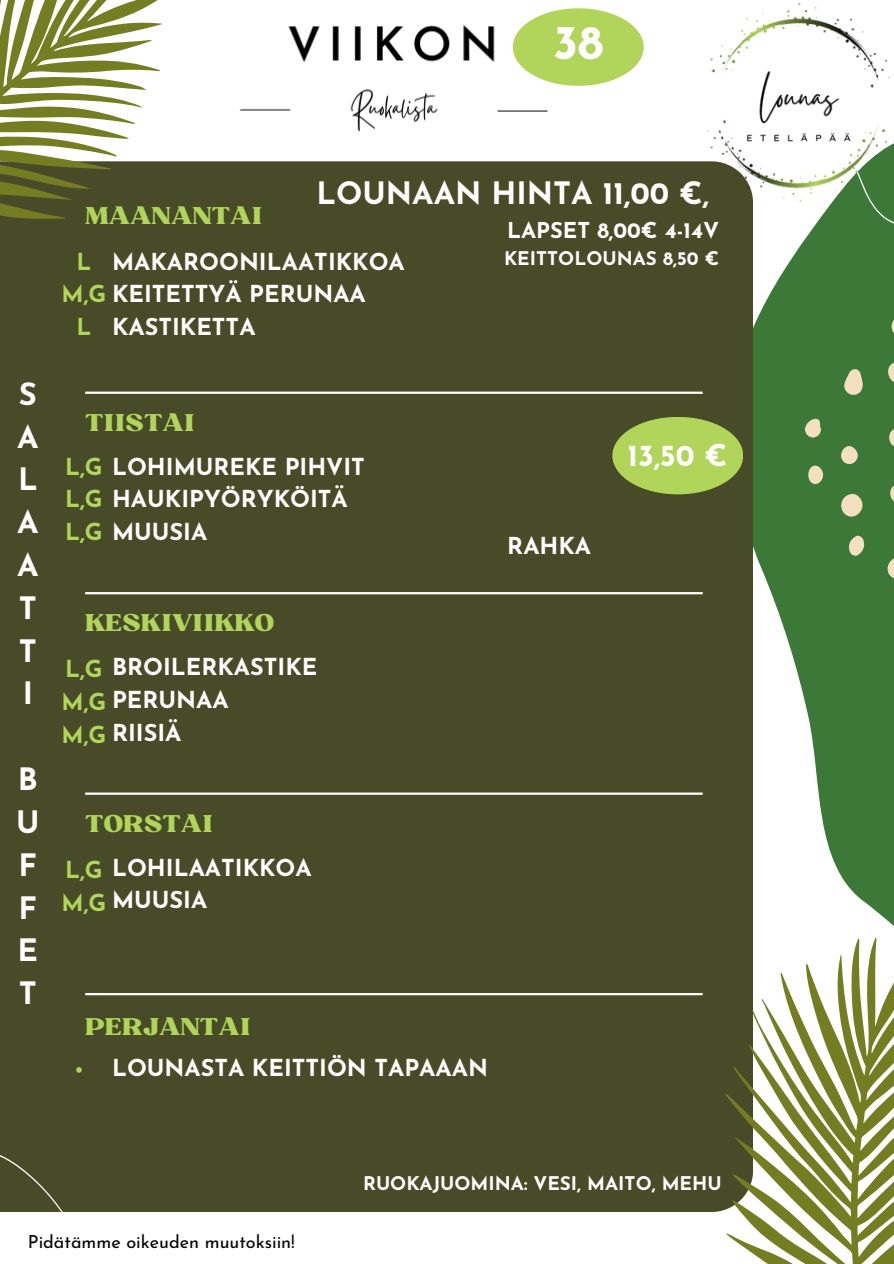
<style>
.page{position:relative;width:894px;height:1264px;background:#fff}
.page>*{position:absolute;margin:0;border:0;box-sizing:border-box;transform-origin:0 0}
.t1{font:700 47.7px "Josefin Sans";color:#fff}
.t2{font:700 30.9px "Josefin Sans";color:#fff}
.t3{font:700 30px "Josefin Sans";color:#fff}
.t4{font:700 23.4px "Josefin Sans";color:#fff}
.t5{font:23.4px "Bugaki";color:#b1d45a}
.t6{font:700 23.4px "Josefin Sans";color:#b1d45a}
.t7{font:700 21.9px "Josefin Sans";color:#fff}
.t8{font:700 18.9px "Josefin Sans";color:#fff}
.t9{font:18px "Josefin Sans";color:#000}
.s1{color:#b1d45a}
</style>
<div class="page">
<svg style="left:752px;top:265px;width:141px;height:644px;fill:#3c7938"></svg>
<div style="left:0;top:265px;width:752px;height:946px;background:#484b27"></div>
<hr style="left:85px;top:391px;width:617px;height:3px;background:#fff">
<hr style="left:85px;top:592px;width:617px;height:2px;background:#fff">
<hr style="left:85px;top:792px;width:617px;height:2px;background:#fff">
<hr style="left:85px;top:993px;width:617px;height:2px;background:#fff">
<svg style="left:0;top:0;width:144px;height:326px"></svg>
<svg style="left:643px;top:909px;width:250px;height:354px"></svg>
<svg style="left:840px;top:494px;width:22px;height:23px"></svg>
<svg style="left:843px;top:369px;width:19px;height:27px"></svg>
<svg style="left:887px;top:556px;width:6px;height:23px"></svg>
<svg style="left:891px;top:317px;width:2px;height:19px"></svg>
<svg style="left:887px;top:362px;width:6px;height:21px"></svg>
<svg style="left:889px;top:484px;width:4px;height:19px"></svg>
<svg style="left:888px;top:428px;width:5px;height:19px"></svg>
<div style="left:840px;top:446px;width:17px;height:18px;background:#f4dfc1;border-radius:50%"></div>
<svg style="left:848px;top:535px;width:15px;height:21px"></svg>
<svg style="left:804px;top:418px;width:18px;height:19px"></svg>
<div style="left:807px;top:465px;width:15px;height:19px;background:#f4dfc1;border-radius:50%"></div>
<img style="left:144px;top:0;width:500px;height:326px">
<img style="left:635px;top:0;width:258px;height:265px">
<div style="left:612px;top:417px;width:131px;height:77px;background:#b1d45a;border-radius:50%"></div>
<div style="left:512px;top:8px;width:131px;height:78px;background:#b1d45a;border-radius:50%"></div>
<div style="left:0;top:1034px;width:112px;height:178px;background:#484b27"></div>
<p class="t1" style="left:553px;top:23px;width:52px">38</p>
<p class="t2" style="left:19px;top:381px;width:19px">S</p>
<p class="t2" style="left:17px;top:424px;width:23px">A</p>
<p class="t2" style="left:18px;top:467px;width:21px">L</p>
<p class="t2" style="left:17px;top:510px;width:23px">A</p>
<p class="t2" style="left:17px;top:553px;width:23px">A</p>
<p class="t2" style="left:19px;top:595px;width:20px">T</p>
<p class="t2" style="left:19px;top:638px;width:20px">T</p>
<p class="t2" style="left:23px;top:681px;width:12px">I</p>
<p class="t2" style="left:18px;top:767px;width:21px">B</p>
<p class="t2" style="left:16px;top:809px;width:25px">U</p>
<p class="t2" style="left:19px;top:852px;width:20px">F</p>
<p class="t2" style="left:19px;top:895px;width:20px">F</p>
<p class="t2" style="left:18px;top:938px;width:22px">E</p>
<p class="t2" style="left:19px;top:980px;width:20px">T</p>
<p class="t2" style="left:316px;top:181px;width:394px">LOUNAAN HINTA 11,00 €,</p>
<p class="t7" style="left:507px;top:221px;width:213px">LAPSET 8,00€ 4-14V</p>
<p class="t8" style="left:504px;top:250px;width:216px">KEITTOLOUNAS 8,50 €</p>
<p class="t5" style="left:85px;top:201px;width:179px">MAANANTAI</p>
<p class="t4" style="left:112px;top:252px;width:294px">MAKAROONILAATIKKOA</p>
<p class="t4" style="left:62px;top:285px;width:306px"><span class="s1">M,G</span> KEITETTYÄ PERUNAA</p>
<p class="t4" style="left:112px;top:317px;width:145px">KASTIKETTA</p>
<p class="t6" style="left:76px;top:252px;width:16px">L</p>
<p class="t6" style="left:76px;top:317px;width:16px">L</p>
<p class="t5" style="left:85px;top:408px;width:111px">TIISTAI</p>
<p class="t4" style="left:65px;top:457px;width:301px"><span class="s1">L,G</span> LOHIMUREKE PIHVIT</p>
<p class="t4" style="left:65px;top:490px;width:284px"><span class="s1">L,G</span> HAUKIPYÖRYKÖITÄ</p>
<p class="t4" style="left:65px;top:522px;width:143px"><span class="s1">L,G</span> MUUSIA</p>
<p class="t5" style="left:85px;top:608px;width:191px">KESKIVIIKKO</p>
<p class="t4" style="left:65px;top:657px;width:253px"><span class="s1">L,G</span> BROILERKASTIKE</p>
<p class="t4" style="left:62px;top:690px;width:168px"><span class="s1">M,G</span> PERUNAA</p>
<p class="t4" style="left:112px;top:723px;width:71px">RIISIÄ</p>
<p class="t6" style="left:62px;top:725px;width:46px">M,G</p>
<p class="t5" style="left:85px;top:809px;width:129px">TORSTAI</p>
<p class="t6" style="left:65px;top:860px;width:39px">L,G</p>
<p class="t6" style="left:62px;top:893px;width:46px">M,G</p>
<p class="t4" style="left:112px;top:858px;width:201px">LOHILAATIKKOA</p>
<p class="t4" style="left:112px;top:890px;width:97px">MUUSIA</p>
<p class="t4" style="left:507px;top:536px;width:85px">RAHKA</p>
<p class="t3" style="left:627px;top:444px;width:101px">13,50 €</p>
<p class="t5" style="left:85px;top:1011px;width:167px">PERJANTAI</p>
<p class="t4" style="left:112px;top:1058px;width:377px">LOUNASTA KEITTIÖN TAPAAAN</p>
<p class="t8" style="left:363px;top:1175px;width:360px">RUOKAJUOMINA: VESI, MAITO, MEHU</p>
<p class="t9" style="left:28px;top:1234px;width:268px">Pidätämme oikeuden muutoksiin!</p>
</div>
